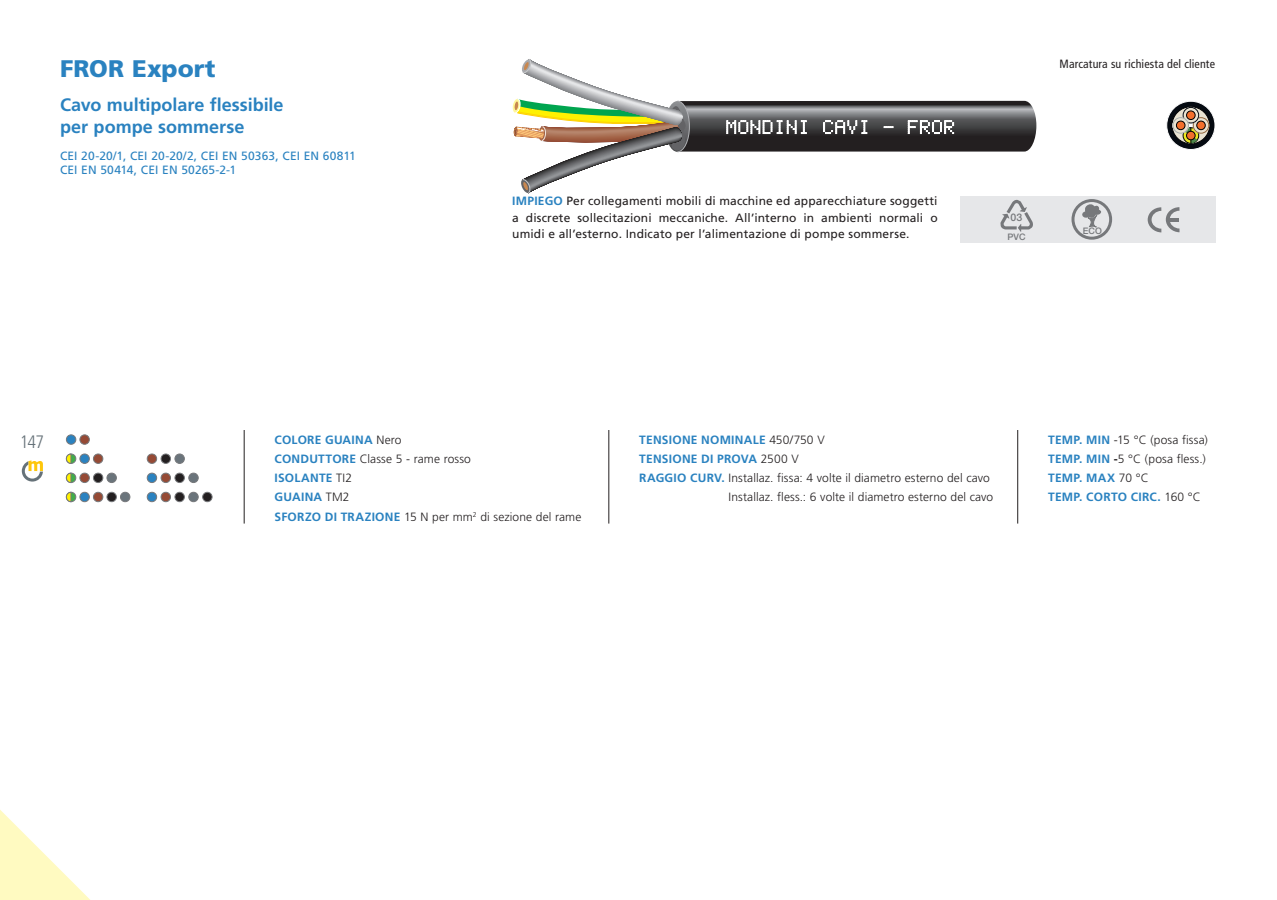
<style>
.page{position:relative;width:1277px;height:900px;background:#fff}
.page>*{position:absolute;margin:0;border:0;box-sizing:border-box;transform-origin:0 0}
.Normale{font:900 24px "Frutiger LT Std";color:#2a82c0}
.Normale-2{font:700 18px "Frutiger LT Std";color:#2a82c0}
.t1{font:300 condensed 18px "Frutiger LT Std";color:#667279}
.Normale-3{font:300 12px "Frutiger LT Std";letter-spacing:.01em;color:#231f20}
.Normale-4{font:12px/16.5px "Frutiger LT Std";letter-spacing:.015em;color:#231f20;text-align:justify}
.Normale-5{font:700 12px "Frutiger LT Std";letter-spacing:.02em;color:#2a82c0}
.Normale-6{font:12px "Frutiger LT Std";letter-spacing:.01em;color:#2a82c0}
.Normale-7{font:condensed 12px "Frutiger LT Std";letter-spacing:.01em;color:#231f20}
.t2{font:500 10.5px "Helvetica Neue LT Std";color:#76787b}
.t3{font:500 9px "Helvetica Neue LT Std";letter-spacing:.02em;color:#76787b}
.s1{font-weight:700;color:#2a82c0}
.s2{font-weight:300;color:#231f20}
.s3{font-weight:700}
</style>
<div class="page">
<div style="left:960px;top:196px;width:255px;height:47px;background:#e6e7e9"></div>
<svg style="left:22px;top:460px;width:21px;height:21px"></svg>
<svg style="left:1147px;top:207px;width:32px;height:25px"></svg>
<svg style="left:1080px;top:203px;width:22px;height:25px"></svg>
<div style="left:1071px;top:199px;width:40px;height:41px;border:3px solid #76787b;border-radius:50%"></div>
<hr style="left:244px;top:430px;width:1px;height:93px;background:#231f20">
<svg style="left:512px;top:59px;width:524px;height:173px"></svg>
<hr style="left:608px;top:430px;width:1px;height:93px;background:#231f20">
<hr style="left:1017px;top:430px;width:1px;height:93px;background:#231f20">
<svg style="left:1166px;top:101px;width:48px;height:48px"></svg>
<div style="left:1166px;top:101px;width:48px;height:48px;border:1px solid #fff;border-radius:50%"></div>
<svg style="left:1171px;top:107px;width:38px;height:37px"></svg>
<div style="left:1171px;top:107px;width:38px;height:37px;border:1px solid #000001;border-radius:50%"></div>
<svg style="left:1179px;top:114px;width:22px;height:30px"></svg>
<div style="left:1186px;top:131px;width:9px;height:9px;background:#f36f2c;border-radius:50%"></div>
<div style="left:1186px;top:131px;width:8px;height:9px;border:1px solid #000001;border-radius:50%"></div>
<svg style="left:1192px;top:118px;width:16px;height:15px"></svg>
<div style="left:1192px;top:117px;width:16px;height:17px;border:1px solid #93663a;border-radius:50%"></div>
<div style="left:1196px;top:121px;width:9px;height:9px;background:#f36f2c;border-radius:50%"></div>
<div style="left:1196px;top:121px;width:9px;height:9px;border:1px solid #000001;border-radius:50%"></div>
<svg style="left:1182px;top:107px;width:16px;height:16px"></svg>
<div style="left:1182px;top:107px;width:16px;height:16px;border:1px solid #050a11;border-radius:50%"></div>
<div style="left:1186px;top:111px;width:9px;height:9px;background:#f36f2c;border-radius:50%"></div>
<div style="left:1186px;top:111px;width:8px;height:9px;border:1px solid #000001;border-radius:50%"></div>
<svg style="left:1172px;top:118px;width:16px;height:15px"></svg>
<div style="left:1172px;top:117px;width:16px;height:17px;border:1px solid #a6aba8;border-radius:50%"></div>
<div style="left:1176px;top:121px;width:8px;height:9px;background:#f36f2c;border-radius:50%"></div>
<div style="left:1176px;top:121px;width:8px;height:9px;border:1px solid #000001;border-radius:50%"></div>
<div style="left:66px;top:435px;width:10px;height:9px;background:#2a82c0;border-radius:50%"></div>
<div style="left:66px;top:434px;width:10px;height:11px;border:1px solid #76787b;border-radius:50%"></div>
<div style="left:80px;top:435px;width:9px;height:9px;background:#954a35;border-radius:50%"></div>
<div style="left:79px;top:434px;width:11px;height:11px;border:1px solid #76787b;border-radius:50%"></div>
<div style="left:66px;top:454px;width:10px;height:9px;background:#40ae49;border-radius:50%"></div>
<div style="left:66px;top:454px;width:10px;height:10px;border:1px solid #76787b;border-radius:50%"></div>
<svg style="left:66px;top:453px;width:6px;height:11px"></svg>
<div style="left:80px;top:454px;width:9px;height:9px;background:#2a82c0;border-radius:50%"></div>
<div style="left:79px;top:454px;width:11px;height:10px;border:1px solid #76787b;border-radius:50%"></div>
<div style="left:93px;top:454px;width:10px;height:9px;background:#954a35;border-radius:50%"></div>
<div style="left:93px;top:454px;width:10px;height:10px;border:1px solid #76787b;border-radius:50%"></div>
<div style="left:147px;top:454px;width:10px;height:9px;background:#954a35;border-radius:50%"></div>
<div style="left:147px;top:454px;width:10px;height:10px;border:1px solid #76787b;border-radius:50%"></div>
<div style="left:161px;top:454px;width:9px;height:9px;background:#231f20;border-radius:50%"></div>
<div style="left:161px;top:454px;width:10px;height:10px;border:1px solid #76787b;border-radius:50%"></div>
<div style="left:175px;top:454px;width:9px;height:9px;background:#6a747b;border-radius:50%"></div>
<div style="left:174px;top:454px;width:11px;height:10px;border:1px solid #76787b;border-radius:50%"></div>
<div style="left:66px;top:473px;width:10px;height:9px;background:#40ae49;border-radius:50%"></div>
<div style="left:66px;top:473px;width:10px;height:10px;border:1px solid #76787b;border-radius:50%"></div>
<svg style="left:66px;top:472px;width:6px;height:11px"></svg>
<div style="left:80px;top:473px;width:9px;height:9px;background:#954a35;border-radius:50%"></div>
<div style="left:79px;top:473px;width:11px;height:10px;border:1px solid #76787b;border-radius:50%"></div>
<div style="left:93px;top:473px;width:10px;height:9px;background:#231f20;border-radius:50%"></div>
<div style="left:93px;top:473px;width:10px;height:10px;border:1px solid #76787b;border-radius:50%"></div>
<div style="left:107px;top:473px;width:9px;height:9px;background:#6a747b;border-radius:50%"></div>
<div style="left:107px;top:473px;width:10px;height:10px;border:1px solid #76787b;border-radius:50%"></div>
<div style="left:147px;top:473px;width:10px;height:9px;background:#2a82c0;border-radius:50%"></div>
<div style="left:147px;top:473px;width:10px;height:10px;border:1px solid #76787b;border-radius:50%"></div>
<div style="left:161px;top:473px;width:9px;height:9px;background:#954a35;border-radius:50%"></div>
<div style="left:161px;top:473px;width:10px;height:10px;border:1px solid #76787b;border-radius:50%"></div>
<div style="left:175px;top:473px;width:9px;height:9px;background:#231f20;border-radius:50%"></div>
<div style="left:174px;top:473px;width:11px;height:10px;border:1px solid #76787b;border-radius:50%"></div>
<div style="left:189px;top:473px;width:9px;height:9px;background:#6a747b;border-radius:50%"></div>
<div style="left:188px;top:473px;width:10px;height:10px;border:1px solid #76787b;border-radius:50%"></div>
<div style="left:66px;top:492px;width:10px;height:10px;background:#40ae49;border-radius:50%"></div>
<div style="left:66px;top:492px;width:10px;height:10px;border:1px solid #76787b;border-radius:50%"></div>
<svg style="left:66px;top:491px;width:6px;height:11px"></svg>
<div style="left:80px;top:492px;width:9px;height:10px;background:#2a82c0;border-radius:50%"></div>
<div style="left:79px;top:492px;width:11px;height:10px;border:1px solid #76787b;border-radius:50%"></div>
<div style="left:93px;top:492px;width:10px;height:10px;background:#954a35;border-radius:50%"></div>
<div style="left:93px;top:492px;width:10px;height:10px;border:1px solid #76787b;border-radius:50%"></div>
<div style="left:107px;top:492px;width:9px;height:10px;background:#231f20;border-radius:50%"></div>
<div style="left:107px;top:492px;width:10px;height:10px;border:1px solid #76787b;border-radius:50%"></div>
<div style="left:120px;top:492px;width:10px;height:10px;background:#6a747b;border-radius:50%"></div>
<div style="left:120px;top:492px;width:10px;height:10px;border:1px solid #76787b;border-radius:50%"></div>
<div style="left:147px;top:492px;width:10px;height:10px;background:#2a82c0;border-radius:50%"></div>
<div style="left:147px;top:492px;width:10px;height:10px;border:1px solid #76787b;border-radius:50%"></div>
<div style="left:161px;top:492px;width:9px;height:10px;background:#954a35;border-radius:50%"></div>
<div style="left:161px;top:492px;width:10px;height:10px;border:1px solid #76787b;border-radius:50%"></div>
<div style="left:175px;top:492px;width:9px;height:10px;background:#231f20;border-radius:50%"></div>
<div style="left:174px;top:492px;width:11px;height:10px;border:1px solid #76787b;border-radius:50%"></div>
<div style="left:189px;top:492px;width:9px;height:10px;background:#6a747b;border-radius:50%"></div>
<div style="left:188px;top:492px;width:10px;height:10px;border:1px solid #76787b;border-radius:50%"></div>
<div style="left:203px;top:492px;width:9px;height:10px;background:#231f20;border-radius:50%"></div>
<div style="left:202px;top:492px;width:10px;height:10px;border:1px solid #76787b;border-radius:50%"></div>
<svg style="left:0;top:810px;width:90px;height:90px"></svg>
<p class="Normale" style="left:60px;top:54px;width:157px">FROR Export</p>
<p class="Normale-2" style="left:60px;top:94px;width:225px">Cavo multipolare flessibile</p>
<p class="Normale-2" style="left:60px;top:116px;width:186px">per pompe sommerse</p>
<p class="Normale-6" style="left:60px;top:149px;width:297px">CEI 20-20/1, CEI 20-20/2, CEI EN 50363, CEI EN 60811</p>
<p class="Normale-6" style="left:60px;top:163px;width:178px">CEI EN 50414, CEI EN 50265-2-1</p>
<p class="Normale-4" style="left:512px;top:193px;width:427px"><span class="s1">IMPIEGO</span> Per collegamenti mobili di macchine ed apparecchiature soggetti a discrete sollecitazioni meccaniche. All’interno in ambienti normali o umidi e all’esterno. Indicato per l’alimentazione di pompe sommerse.</p>
<p class="Normale-7" style="left:1059px;top:57px;width:157px">Marcatura su richiesta del cliente</p>
<p class="t2" style="left:1010px;top:211px;width:13px">03</p>
<p class="t3" style="left:1007px;top:232px;width:20px">PVC</p>
<p class="t3" style="left:1082px;top:226px;width:21px">ECO</p>
<h2 class="t1" style="left:20px;top:431px;width:26px">147</h2>
<p class="Normale-5" style="left:274px;top:433px;width:128px">COLORE GUAINA <span class="s2">Nero</span></p>
<p class="Normale-3" style="left:274px;top:452px;width:198px"><span class="s1">CONDUTTORE</span> Classe 5 - rame rosso</p>
<p class="Normale-5" style="left:274px;top:471px;width:79px">ISOLANTE <span class="s2">TI2</span></p>
<p class="Normale-5" style="left:274px;top:490px;width:76px">GUAINA <span class="s2">TM2</span></p>
<p class="Normale-3" style="left:274px;top:510px;width:308px"><span class="s1">SFORZO DI TRAZIONE</span> 15 N per mm<sup>2</sup> di sezione del rame</p>
<p class="Normale-5" style="left:639px;top:433px;width:187px">TENSIONE NOMINALE <span class="s2">450/750 V</span></p>
<p class="Normale-5" style="left:639px;top:452px;width:161px">TENSIONE DI PROVA <span class="s2">2500 V</span></p>
<p class="Normale-3" style="left:639px;top:471px;width:352px"><span class="s1">RAGGIO CURV.</span> Installaz. fissa: 4 volte il diametro esterno del cavo</p>
<p class="Normale-3" style="left:728px;top:490px;width:266px">Installaz. fless.: 6 volte il diametro esterno del cavo</p>
<p class="Normale-3" style="left:1048px;top:433px;width:161px"><span class="s1">TEMP. MIN</span> -15 °C (posa fissa)</p>
<p class="Normale-3" style="left:1048px;top:452px;width:159px"><span class="s1">TEMP. MIN</span> <span class="s3">-</span>5 °C (posa fless.)</p>
<p class="Normale-5" style="left:1048px;top:471px;width:102px">TEMP. MAX <span class="s2">70 °C</span></p>
<p class="Normale-5" style="left:1048px;top:490px;width:154px">TEMP. CORTO CIRC. <span class="s2">160 °C</span></p>
</div>
